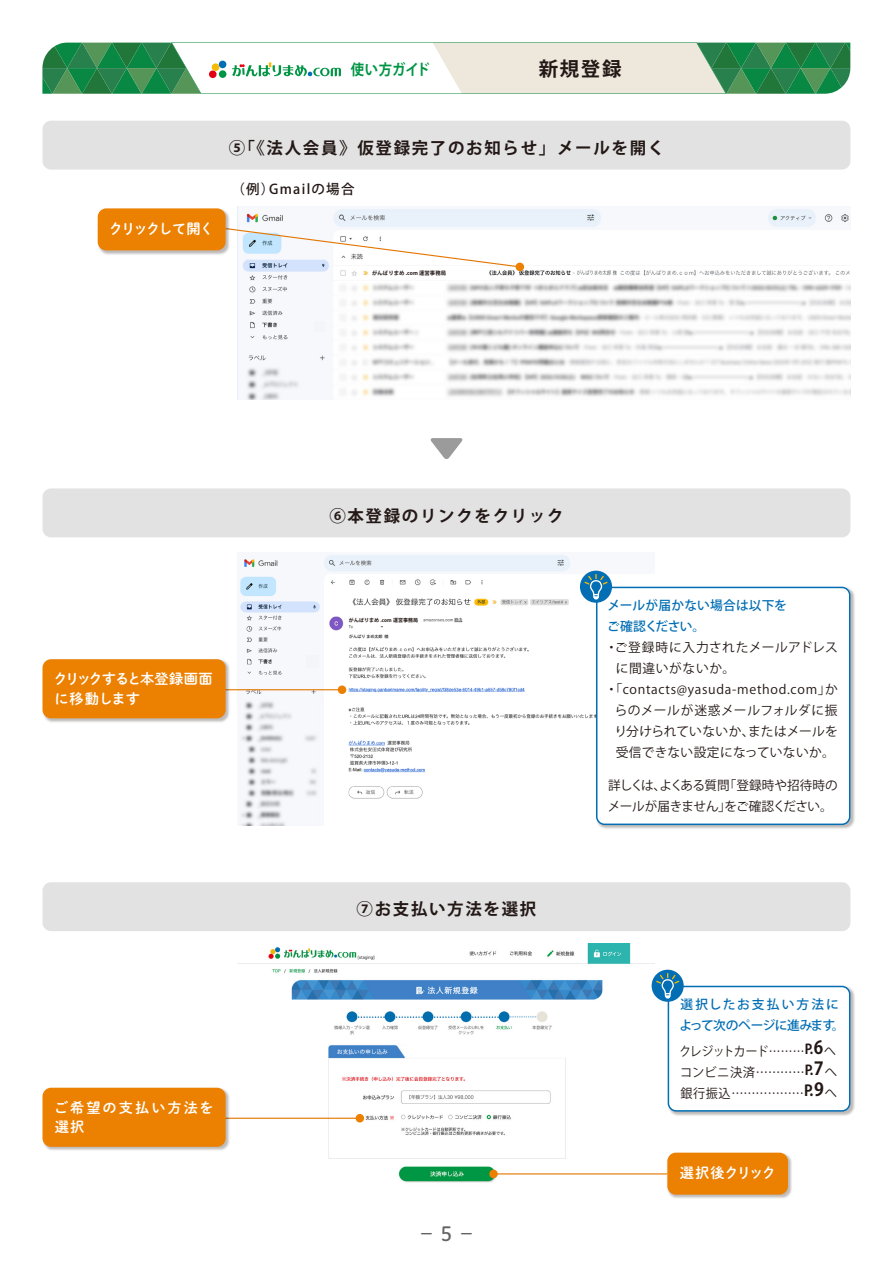
<style>
.page{position:relative;width:893px;height:1263px;background:#fff}
.page>*{position:absolute;margin:0;border:0;box-sizing:border-box;transform-origin:0 0}
.t1{font:700 19.5px "Koz Go Pr 6 N";color:#231815}
.t2{font:19.5px "Hiragino UD Sans R Std N W5";color:#656464}
.t3{font:700 16.5px "Koz Go Pr 6 N";letter-spacing:.1em;color:#231815}
.t4{font:700 15px "Koz Go Pr 6 N";color:#009544;scale:.89 1}
.t5{font:14.25px/19.5px "Shuei M Go Std B";letter-spacing:-.045em;color:#fff}
.t6{font:14.25px/19.5px "Shuei M Go Std B";letter-spacing:.14em;color:#fff}
.t7{font:14.25px "Shuei M Go Std B";letter-spacing:-.115em;color:#fff}
.t8{font:14.25px "Shuei M Go Std B";letter-spacing:-.065em;color:#fff}
.t9{font:500 13.5px "Koz Go Pr 6 N";letter-spacing:.1em;color:#231815}
.t10{font:500 12.75px/21px "Koz Go Pr 6 N";letter-spacing:.005em;color:#036eb4}
.t11{font:12.75px/21px "Koz Go Pr 6 N";letter-spacing:.025em;color:#231815;text-align:justify;scale:.92 1}
.t12{font:12.75px/21px "Koz Go Pr 6 N";letter-spacing:-.025em;color:#231815}
.t13{font:12.75px "Koz Go Pr 6 N";letter-spacing:.025em;color:#231815}
.t14{font:12.75px "Koz Go Pr 6 N";letter-spacing:.055em;color:#231815}
.t15{font:12.75px "Koz Go Pr 6 N";letter-spacing:.045em;color:#231815}
.t16{font:12.75px "Koz Go Pr 6 N";letter-spacing:.005em;color:#231815}
.t17{font:12.75px "Koz Go Pr 6 N";letter-spacing:.05em;color:#231815}
.t18{font:700 5.4px "Koz Go Pr 6 N";color:#231815}
.t19{font:700 5.1px "Koz Go Pr 6 N";color:#231815}
.t20{font:500 4.05px "Koz Go Pr 6 N";color:#171717}
.s1{font-weight:700;font-size:13.5px}
.s2{font-weight:700;font-size:18px}
.s3{font-weight:700;font-size:15px}
</style>
<div class="page">
<img style="left:238px;top:944px;width:416px;height:239px">
<img style="left:238px;top:207px;width:612px;height:192px">
<div style="left:315px;top:321px;width:10px;height:11px;background:#f3f5f9"></div>
<div style="left:370px;top:268px;width:117px;height:11px;background:#fff"></div>
<img style="left:238px;top:555px;width:374px;height:270px">
<div style="left:306px;top:655px;width:12px;height:13px;background:#f3f5f9"></div>
<div style="left:347px;top:616px;width:75px;height:8px;background:#fff"></div>
<div style="left:354px;top:624px;width:26px;height:6px;background:#fff"></div>
<div style="left:348px;top:633px;width:43px;height:7px;background:#fff"></div>
<div style="left:43px;top:121px;width:807px;height:49px;background:#e2e2e3;border-radius:9px"></div>
<div style="left:43px;top:488px;width:807px;height:49px;background:#e2e2e3;border-radius:9px"></div>
<div style="left:43px;top:882px;width:807px;height:49px;background:#e2e2e3;border-radius:9px"></div>
<svg style="left:42px;top:42px;width:808px;height:52px"></svg>
<div style="left:209px;top:70px;width:8px;height:8px;background:#e20012;border-radius:50%"></div>
<div style="left:212px;top:63px;width:7px;height:8px;background:#f6bb00;border-radius:50%"></div>
<div style="left:219px;top:61px;width:7px;height:7px;background:#036eb4;border-radius:50%"></div>
<div style="left:219px;top:70px;width:7px;height:8px;background:#009544;border-radius:50%"></div>
<svg style="left:430px;top:438px;width:33px;height:21px"></svg>
<hr style="left:207px;top:689px;width:135px;height:1px;background:#e37600">
<div style="left:338px;top:685px;width:8px;height:9px;background:#ec8000;border-radius:50%"></div>
<img style="left:42px;top:662px;width:189px;height:61px">
<div style="left:43px;top:659px;width:183px;height:59px;background:#ec8000"></div>
<img style="left:595px;top:586px;width:260px;height:243px">
<svg style="left:596px;top:587px;width:254px;height:238px"></svg>
<svg style="left:580px;top:571px;width:32px;height:32px"></svg>
<svg style="left:583px;top:574px;width:26px;height:26px"></svg>
<hr style="left:493px;top:1173px;width:174px;height:1px;background:#e37600">
<div style="left:489px;top:1170px;width:9px;height:8px;background:#ec8000;border-radius:50%"></div>
<img style="left:666px;top:1152px;width:126px;height:47px">
<div style="left:667px;top:1153px;width:121px;height:42px;background:#ec8000"></div>
<hr style="left:224px;top:1118px;width:136px;height:1px;background:#e37600">
<div style="left:356px;top:1114px;width:8px;height:8px;background:#ec8000;border-radius:50%"></div>
<img style="left:42px;top:1087px;width:189px;height:64px">
<div style="left:43px;top:1088px;width:183px;height:59px;background:#ec8000"></div>
<img style="left:670px;top:988px;width:185px;height:128px">
<div style="left:652px;top:970px;width:32px;height:32px;background:#036eb4;border-radius:50%"></div>
<svg style="left:655px;top:973px;width:195px;height:138px"></svg>
<svg style="left:515px;top:262px;width:9px;height:9px"></svg>
<img style="left:97px;top:215px;width:1px;height:29px">
<svg style="left:98px;top:208px;width:423px;height:60px"></svg>
<p class="t4" style="left:351px;top:61px;width:90px">使い方ガイド</p>
<p class="t1" style="left:539px;top:58px;width:84px">新規登録</p>
<p class="t7" style="left:109px;top:218px;width:107px">クリックして開く</p>
<p class="t3" style="left:229px;top:139px;width:437px">⑤「《法人会員》仮登録完了のお知らせ」メールを開く</p>
<p class="t9" style="left:231px;top:181px;width:124px">（例）Gmailの場合</p>
<p class="t18" style="left:372px;top:270px;width:75px">がんばりまめ .com 運営事務局</p>
<p class="t5" style="left:53px;top:669px;width:161px">クリックすると本登録画面に移動します</p>
<p class="t6" style="left:54px;top:1097px;width:161px">ご希望の支払い方法を選択</p>
<p class="t3" style="left:329px;top:506px;width:236px">⑥本登録のリンクをクリック</p>
<p class="t19" style="left:349px;top:617px;width:71px">がんばりまめ .com 運営事務局</p>
<p class="t20" style="left:349px;top:634px;width:41px">がんばり まめ太郎 様</p>
<p class="t3" style="left:357px;top:900px;width:181px">⑦お支払い方法を選択</p>
<p class="t2" style="left:417px;top:1219px;width:61px">－ 5 －</p>
<p class="t10" style="left:607px;top:595px;width:181px">メールが届かない場合は以下をご確認ください。</p>
<p class="t15" style="left:605px;top:640px;width:234px">・ご登録時に入力されたメールアドレス</p>
<p class="t17" style="left:616px;top:661px;width:121px">に間違いがないか。</p>
<p class="t14" style="left:605px;top:682px;width:234px">・「contacts@yasuda-method.com」か</p>
<p class="t13" style="left:615px;top:703px;width:224px">らのメールが迷惑メールフォルダに振</p>
<p class="t16" style="left:614px;top:724px;width:225px">り分けられていないか、またはメールを</p>
<p class="t13" style="left:616px;top:745px;width:221px">受信できない設定になっていないか。</p>
<p class="t12" style="left:608px;top:775px;width:231px">詳しくは、よくある質問「登録時や招待時のメールが届きません」をご確認ください。</p>
<p class="t10" style="left:679px;top:994px;width:167px">選択したお支払い方法によって次のページに進みます。</p>
<p class="t11" style="left:679px;top:1040px;width:173px">クレジットカード………<span class="s1">P.</span><span class="s2">6</span>へコンビニ決済…………<span class="s1">P.</span><span class="s2">7</span>へ銀行振込………………<span class="s3">P.</span><span class="s2">9</span>へ</p>
<p class="t8" style="left:680px;top:1162px;width:98px">選択後クリック</p>
</div>
